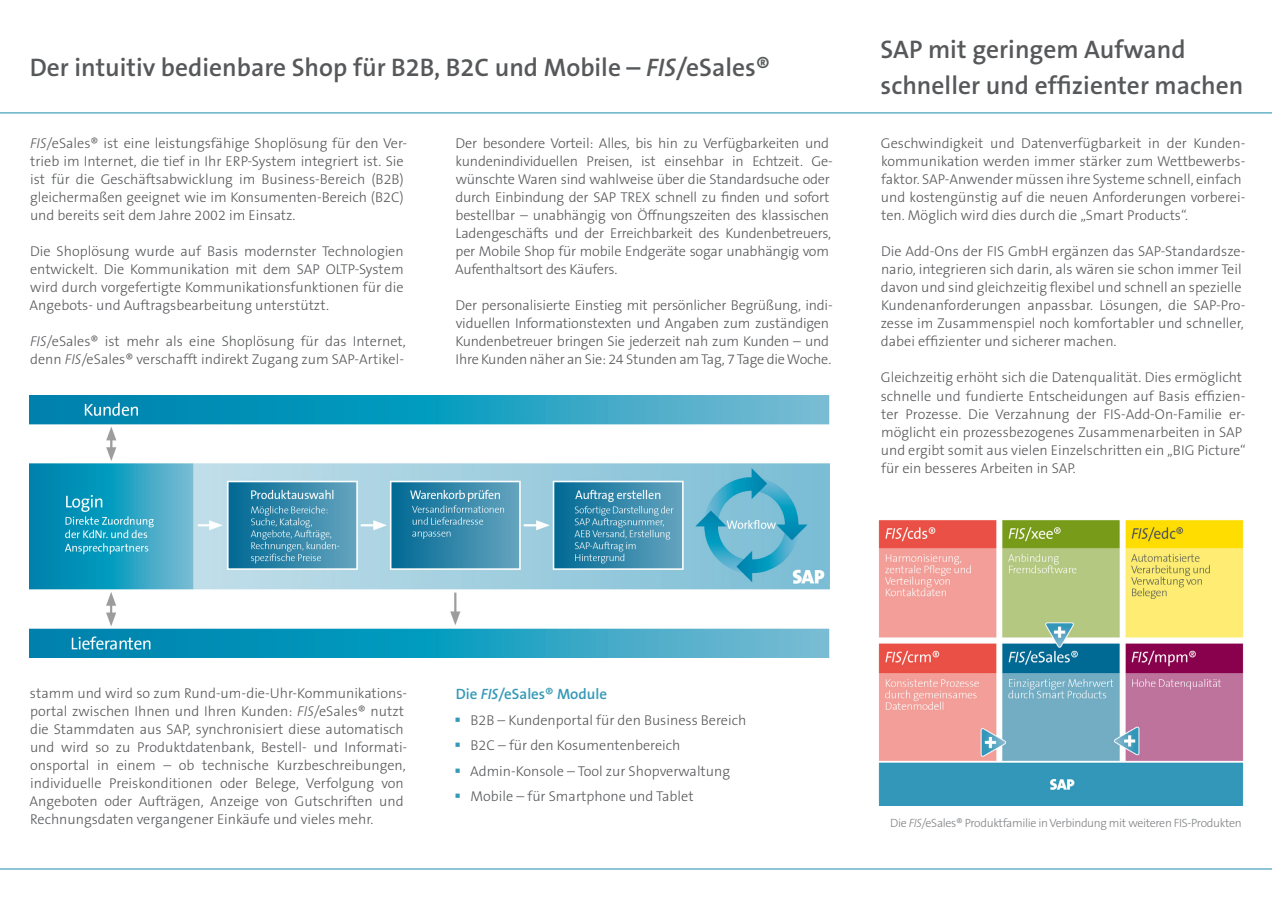
<style>
.page{position:relative;width:1272px;height:902px;background:#fff}
.page>*{position:absolute;margin:0;border:0;box-sizing:border-box;transform-origin:0 0}
.Überschrift__Oberkan{font:600 25.5px "The Sans B6";color:#57585a}
.Aufzählung__Überschr{font:600 15px "The Sans B6";color:#3599b7}
.Fließtext__Text{font:300 14.25px/18px "The Sans B3";color:#57585a}
.Aufzählung__Punkte{font:300 14.25px "The Sans B3";color:#57585a}
.t1{font:300 12px "The Sans B3";letter-spacing:-.03em;color:#808285}
.s1{font-style:italic}
</style>
<div class="page">
<hr style="left:0;top:868px;width:1271px;height:1px;background:#3599b7">
<hr style="left:0;top:112px;width:1271px;height:1px;background:#3599b7">
<img style="left:878px;top:520px;width:366px;height:285px">
<img style="left:30px;top:396px;width:799px;height:261px">
<p class="Überschrift__Oberkan" style="left:30px;top:54px;width:742px">Der intuitiv bedienbare Shop für B2B, B2C und Mobile – <span class="s1">FIS</span>/eSales®</p>
<p class="Fließtext__Text" style="left:30px;top:135px;width:379px"><span class="s1">FIS</span>/eSales® ist eine leistungsfähige Shoplösung für den Ver&shy;trieb im Internet, die tief in Ihr ERP-System integriert ist. Sie ist für die Geschäftsabwicklung im Business-Bereich (B2B) gleichermaßen geeignet wie im Konsumenten-Bereich (B2C) und bereits seit dem Jahre 2002 im Einsatz.</p>
<p class="Fließtext__Text" style="left:30px;top:243px;width:375px;text-align:justify">Die Shoplösung wurde auf Basis modernster Technologien entwickelt. Die Kommunikation mit dem SAP OLTP-System wird durch vorgefertigte Kommunikationsfunktionen für die Angebots- und Auftragsbearbeitung unterstützt.</p>
<p class="Fließtext__Text" style="left:30px;top:333px;width:377px"><span class="s1">FIS</span>/eSales® ist mehr als eine Shoplösung für das Internet, denn <span class="s1">FIS</span>/eSales® verschafft indirekt Zugang zum SAP-Artikel-</p>
<p class="Fließtext__Text" style="left:455px;top:135px;width:379px">Der besondere Vorteil: Alles, bis hin zu Verfügbarkeiten und kundenindividuellen Preisen, ist einsehbar in Echtzeit. Ge&shy;wünschte Waren sind wahlweise über die Standardsuche oder durch Einbindung der SAP TREX schnell zu finden und sofort bestellbar – unabhängig von Öffnungszeiten des klassischen Ladengeschäfts und der Erreichbarkeit des Kundenbetreuers, per Mobile Shop für mobile Endgeräte sogar unabhängig vom Aufenthaltsort des Käufers.</p>
<p class="Fließtext__Text" style="left:455px;top:297px;width:378px">Der personalisierte Einstieg mit persönlicher Begrüßung, indi&shy;viduellen Informationstexten und Angaben zum zuständigen Kundenbetreuer bringen Sie jederzeit nah zum Kunden – und Ihre Kunden näher an Sie: 24 Stunden am Tag, 7 Tage die Woche.</p>
<p class="Überschrift__Oberkan" style="left:880px;top:36px;width:306px">SAP mit geringem Aufwand</p>
<p class="Überschrift__Oberkan" style="left:880px;top:72px;width:364px">schneller und effizienter machen</p>
<p class="Fließtext__Text" style="left:880px;top:135px;width:366px">Geschwindigkeit und Datenverfügbarkeit in der Kunden&shy;kommunikation werden immer stärker zum Wettbewerbs&shy;faktor. SAP-Anwender müssen ihre Systeme schnell, einfach und kostengünstig auf die neuen Anforderungen vorberei&shy;ten. Möglich wird dies durch die „Smart Products“.</p>
<p class="Fließtext__Text" style="left:880px;top:243px;width:366px">Die Add-Ons der FIS GmbH ergänzen das SAP-Standardsze&shy;nario, integrieren sich darin, als wären sie schon immer Teil davon und sind gleichzeitig flexibel und schnell an spezielle Kundenanforderungen anpassbar. Lösungen, die SAP-Pro&shy;zesse im Zusammenspiel noch komfortabler und schneller, dabei effizienter und sicherer machen.</p>
<p class="Fließtext__Text" style="left:880px;top:369px;width:366px">Gleichzeitig erhöht sich die Datenqualität. Dies ermöglicht schnelle und fundierte Entscheidungen auf Basis effizien&shy;ter Prozesse. Die Verzahnung der FIS-Add-On-Familie er&shy;möglicht ein prozessbezogenes Zusammenarbeiten in SAP und ergibt somit aus vielen Einzelschritten ein „BIG Picture“ für ein besseres Arbeiten in SAP.</p>
<p class="Fließtext__Text" style="left:30px;top:684px;width:379px">stamm und wird so zum Rund-um-die-Uhr-Kommunikations&shy;portal zwischen Ihnen und Ihren Kunden: <span class="s1">FIS</span>/eSales® nutzt die Stammdaten aus SAP, synchronisiert diese automatisch und wird so zu Produktdatenbank, Bestell- und Informati&shy;onsportal in einem – ob technische Kurzbeschreibungen, individuelle Preiskonditionen oder Belege, Verfolgung von Angeboten oder Aufträgen, Anzeige von Gutschriften und Rechnungsdaten vergangener Einkäufe und vieles mehr.</p>
<p class="Aufzählung__Überschr" style="left:456px;top:685px;width:153px">Die <span class="s1">FIS</span>/eSales® Module</p>
<p class="Aufzählung__Punkte" style="left:470px;top:712px;width:277px">B2B – Kundenportal für den Business Bereich</p>
<p class="Aufzählung__Punkte" style="left:470px;top:737px;width:211px">B2C – für den Kosumentenbereich</p>
<p class="Aufzählung__Punkte" style="left:470px;top:763px;width:261px">Admin-Konsole – Tool zur Shopverwaltung</p>
<p class="Aufzählung__Punkte" style="left:470px;top:788px;width:224px">Mobile – für Smartphone und Tablet</p>
<p class="t1" style="left:890px;top:816px;width:353px">Die <span class="s1">FIS</span>/eSales® Produktfamilie in Verbindung mit weiteren FIS-Produkten</p>
</div>
